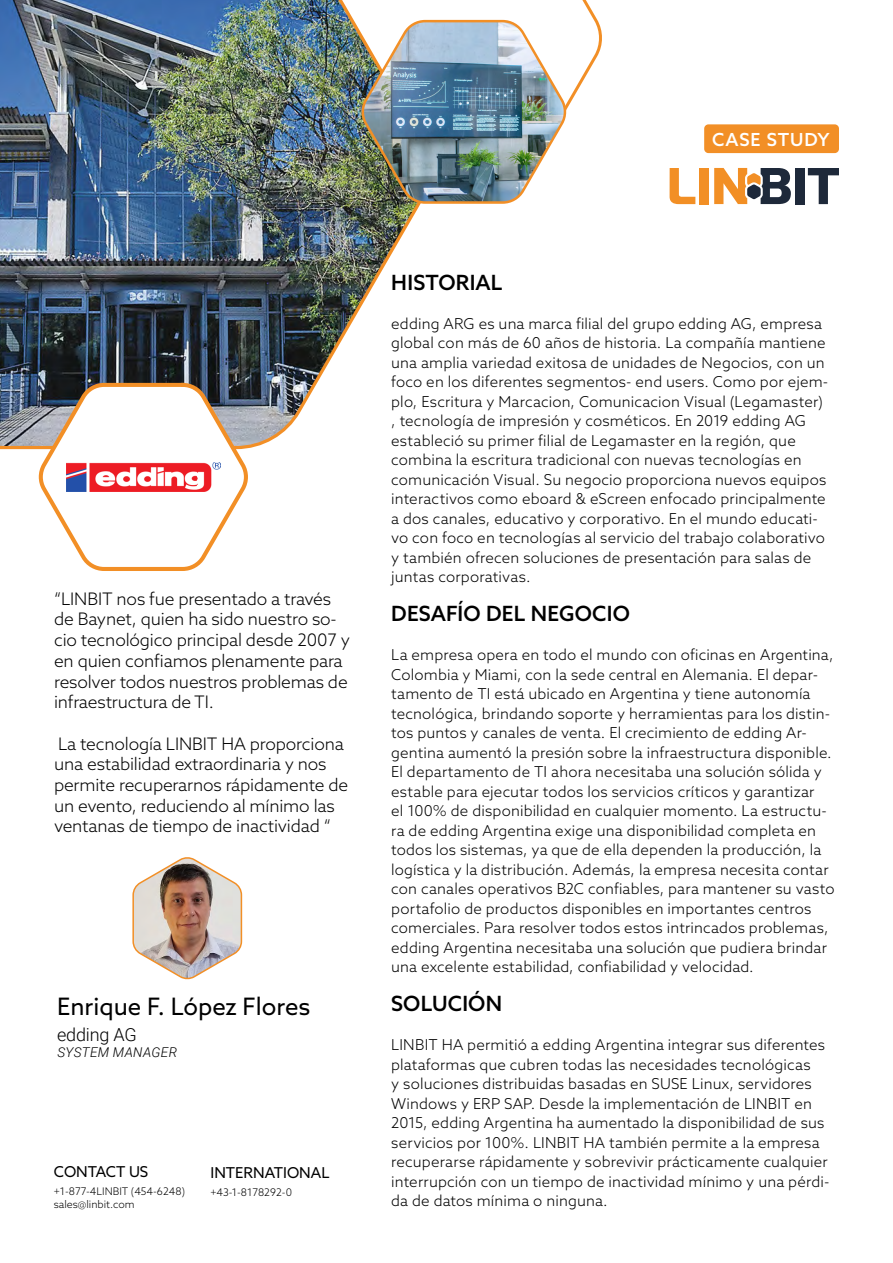
<style>
.page{position:relative;width:893px;height:1263px;background:#fff}
.page>*{position:absolute;margin:0;border:0;box-sizing:border-box;transform-origin:0 0}
.t1{font:24px "Azo Sans";color:#000}
.t2{font:500 21px "Azo Sans";letter-spacing:.01em;color:#000}
.t3{font:500 18px "Azo Sans";letter-spacing:.05em;color:#fff}
.t4{font:300 18px "Roboto";letter-spacing:-.01em;color:#000}
.t5{font:300 17.25px/20.7px "Azo Sans";letter-spacing:-.01em;color:#000}
.t6{font:300 15px/19.5px "Azo Sans";letter-spacing:.01em;color:#000}
.t7{font:15px "Azo Sans";color:#000}
.t8{font:italic 300 13.5px "Roboto";letter-spacing:.025em;color:#000}
.t9{font:300 10.5px/12.6px "Azo Sans";color:#000}
</style>
<div class="page">
<svg style="left:569px;top:0;width:33px;height:105px"></svg>
<img style="left:0;top:0;width:420px;height:450px">
<img style="left:358px;top:19px;width:211px;height:186px">
<svg style="left:37px;top:381px;width:212px;height:190px"></svg>
<img style="left:66px;top:462px;width:154px;height:30px">
<img style="left:132px;top:857px;width:111px;height:123px">
<svg style="left:670px;top:168px;width:25px;height:36px"></svg>
<div style="left:700px;top:168px;width:9px;height:36px;background:#f28f25"></div>
<div style="left:795px;top:168px;width:9px;height:36px;background:#1e293a"></div>
<svg style="left:808px;top:168px;width:31px;height:36px"></svg>
<svg style="left:714px;top:168px;width:77px;height:36px"></svg>
<div style="left:704px;top:124px;width:135px;height:29px;background:#f28f26;border-radius:4px"></div>
<p class="t3" style="left:712px;top:128px;width:119px">CASE STUDY</p>
<p class="t5" style="left:54px;top:588px;width:298px">“LINBIT nos fue presentado a través de Baynet, quien ha sido nuestro so&shy;cio tecnológico principal desde 2007 y en quien confiamos plenamente para resolver todos nuestros problemas de infraestructura de TI.</p>
<p class="t5" style="left:54px;top:733px;width:296px">La tecnología LINBIT HA proporciona una estabilidad extraordinaria y nos permite recuperarnos rápidamente de un evento, reduciendo al mínimo las ventanas de tiempo de inactividad “</p>
<h1 class="t1" style="left:57px;top:991px;width:255px">Enrique F. López Flores</h1>
<p class="t4" style="left:57px;top:1021px;width:81px">edding AG</p>
<p class="t8" style="left:57px;top:1043px;width:121px">SYSTEM MANAGER</p>
<p class="t7" style="left:54px;top:1162px;width:96px">CONTACT US</p>
<p class="t9" style="left:54px;top:1185px;width:133px">+1-877-4LINBIT (454-6248) sales@linbit.com</p>
<p class="t7" style="left:210px;top:1163px;width:121px">INTERNATIONAL</p>
<p class="t9" style="left:210px;top:1186px;width:83px">+43-1-8178292-0</p>
<h2 class="t2" style="left:391px;top:268px;width:113px">HISTORIAL</h2>
<p class="t6" style="left:391px;top:314px;width:439px">edding ARG es una marca filial del grupo edding AG, empresa global con más de 60 años de historia. La compañía mantiene una amplia variedad exitosa de unidades de Negocios, con un foco en los diferentes segmentos- end users. Como por ejem&shy;plo, Escritura y Marcacion, Comunicacion Visual (Legamaster) , tecnología de impresión y cosméticos. En 2019 edding AG estableció su primer filial de Legamaster en la región, que combina la escritura tradicional con nuevas tecnologías en comunicación Visual. Su negocio proporciona nuevos equipos interactivos como eboard &amp; eScreen enfocado principalmente a dos canales, educativo y corporativo. En el mundo educati&shy;vo con foco en tecnologías al servicio del trabajo colaborativo y también ofrecen soluciones de presentación para salas de juntas corporativas.</p>
<h2 class="t2" style="left:391px;top:600px;width:240px">DESAFÍO DEL NEGOCIO</h2>
<p class="t6" style="left:391px;top:645px;width:445px">La empresa opera en todo el mundo con oficinas en Argentina, Colombia y Miami, con la sede central en Alemania. El depar&shy;tamento de TI está ubicado en Argentina y tiene autonomía tecnológica, brindando soporte y herramientas para los distin&shy;tos puntos y canales de venta. El crecimiento de edding Ar&shy;gentina aumentó la presión sobre la infraestructura disponible.<br>El departamento de TI ahora necesitaba una solución sólida y estable para ejecutar todos los servicios críticos y garantizar<br>el 100% de disponibilidad en cualquier momento. La estructu&shy;ra de edding Argentina exige una disponibilidad completa en todos los sistemas, ya que de ella dependen la producción, la logística y la distribución. Además, la empresa necesita contar con canales operativos B2C confiables, para mantener su vasto portafolio de productos disponibles en importantes centros comerciales. Para resolver todos estos intrincados problemas, edding Argentina necesitaba una solución que pudiera brindar una excelente estabilidad, confiabilidad y velocidad.</p>
<h2 class="t2" style="left:391px;top:990px;width:112px">SOLUCIÓN</h2>
<p class="t6" style="left:391px;top:1035px;width:440px">LINBIT HA permitió a edding Argentina integrar sus diferentes plataformas que cubren todas las necesidades tecnológicas<br>y soluciones distribuidas basadas en SUSE Linux, servidores Windows y ERP SAP. Desde la implementación de LINBIT en 2015, edding Argentina ha aumentado la disponibilidad de sus servicios por 100%. LINBIT HA también permite a la empresa recuperarse rápidamente y sobrevivir prácticamente cualquier interrupción con un tiempo de inactividad mínimo y una pérdi&shy;da de datos mínima o ninguna.</p>
</div>
